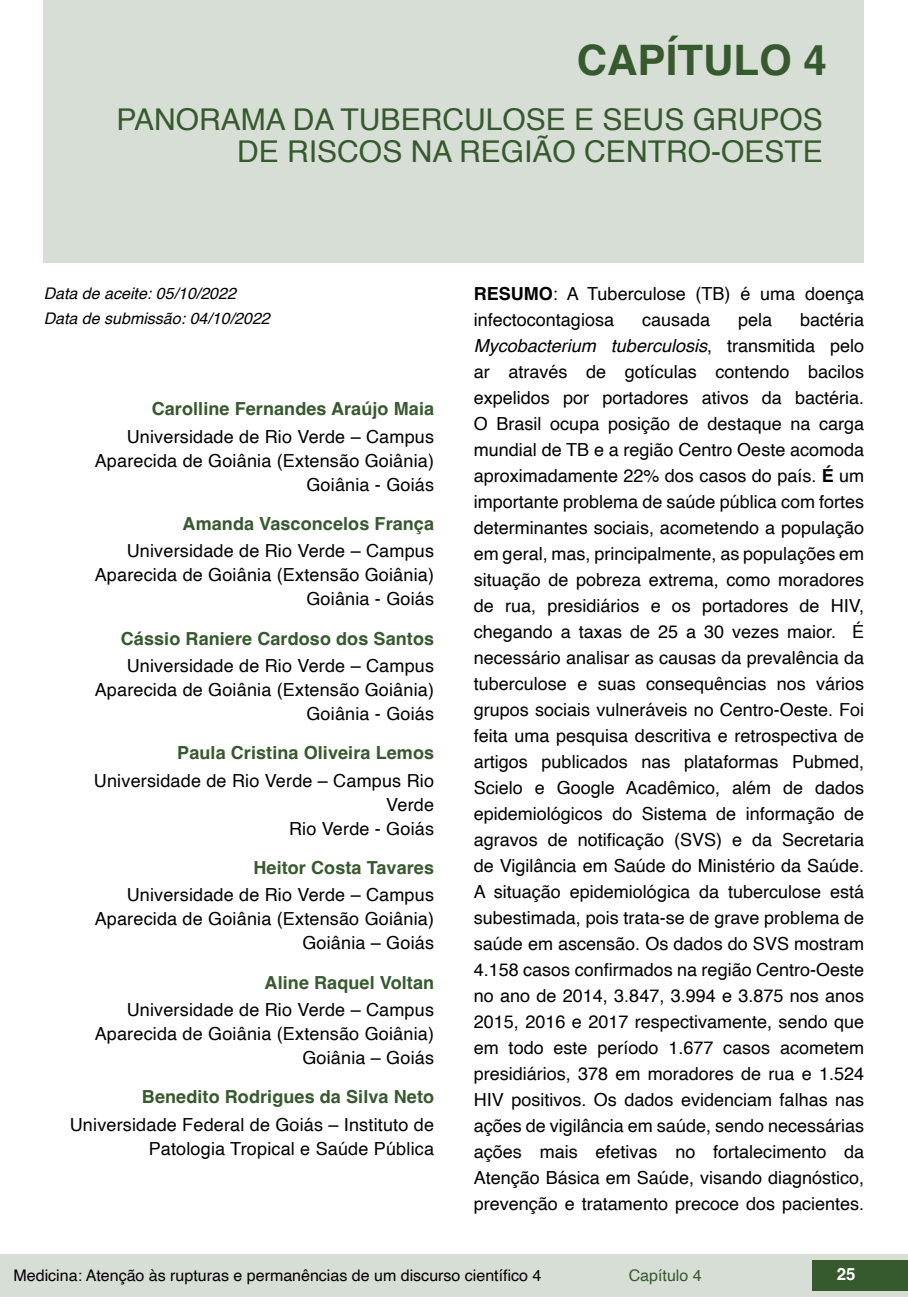
<style>
.page{position:relative;width:908px;height:1304px;background:#fff}
.page>*{position:absolute;margin:0;border:0;box-sizing:border-box;transform-origin:0 0}
.t1{font:700 42px "Helvetica";color:#36592e}
.t2{font:30px/32px "Helvetica";color:#36592e;text-align:right}
.t3{font:18px/26px "Helvetica";letter-spacing:.01em;color:#000;text-align:right}
.t4{font:700 18px "Helvetica";letter-spacing:.005em;color:#36592e}
.t5{font:700 16.8px "Helvetica";color:#fff}
.t6{font:16px "Helvetica";color:#000}
.t7{font:italic 16px "Helvetica";color:#000}
.t8{font:16px "Helvetica";color:#36592e}
.s1{font-weight:700}
.s2{font-style:italic}
</style>
<div class="page">
<div style="left:0;top:1254px;width:906px;height:43px;background:#d7ded5"></div>
<div style="left:812px;top:1261px;width:95px;height:30px;background:#36592e"></div>
<div style="left:44px;top:0;width:819px;height:263px;background:#d7ded5"></div>
<h1 class="t1" style="left:576px;top:35px;width:251px">CAPÍTULO 4</h1>
<h2 class="t2" style="left:116px;top:104px;width:707px">PANORAMA DA TUBERCULOSE E SEUS GRUPOS<br>DE RISCOS NA REGIÃO CENTRO-OESTE</h2>
<p class="t7" style="left:44px;top:280px;width:194px">Data de aceite: 05/10/2022</p>
<p class="t7" style="left:44px;top:306px;width:227px">Data de submissão: 04/10/2022</p>
<p class="t4" style="left:152px;top:398px;width:284px">Carolline Fernandes Araújo Maia</p>
<p class="t3" style="left:95px;top:425px;width:341px;line-height:24px">Universidade de Rio Verde – Campus<br>Aparecida de Goiânia (Extensão Goiânia)<br>Goiânia - Goiás</p>
<p class="t4" style="left:182px;top:513px;width:253px">Amanda Vasconcelos França</p>
<p class="t3" style="left:95px;top:540px;width:341px;line-height:24px">Universidade de Rio Verde – Campus<br>Aparecida de Goiânia (Extensão Goiânia)<br>Goiânia - Goiás</p>
<p class="t4" style="left:121px;top:627px;width:314px">Cássio Raniere Cardoso dos Santos</p>
<p class="t3" style="left:95px;top:654px;width:341px;line-height:24px">Universidade de Rio Verde – Campus<br>Aparecida de Goiânia (Extensão Goiânia)<br>Goiânia - Goiás</p>
<p class="t4" style="left:177px;top:742px;width:258px">Paula Cristina Oliveira Lemos</p>
<p class="t3" style="left:94px;top:769px;width:341px;line-height:24px">Universidade de Rio Verde – Campus Rio<br>Verde<br>Rio Verde - Goiás</p>
<p class="t4" style="left:253px;top:857px;width:182px">Heitor Costa Tavares</p>
<p class="t3" style="left:95px;top:884px;width:341px;line-height:24px">Universidade de Rio Verde – Campus<br>Aparecida de Goiânia (Extensão Goiânia)<br>Goiânia – Goiás</p>
<p class="t4" style="left:264px;top:971px;width:171px">Aline Raquel Voltan</p>
<p class="t3" style="left:95px;top:998px;width:341px;line-height:24px">Universidade de Rio Verde – Campus<br>Aparecida de Goiânia (Extensão Goiânia)<br>Goiânia – Goiás</p>
<p class="t4" style="left:142px;top:1086px;width:293px">Benedito Rodrigues da Silva Neto</p>
<p class="t3" style="left:70px;top:1113px;width:365px;line-height:24px">Universidade Federal de Goiás – Instituto de<br>Patologia Tropical e Saúde Pública</p>
<p class="t3" style="left:473px;top:281px;width:392px;text-align:left"><span class="s1">RESUMO</span>: A Tuberculose (TB) é uma doença infectocontagiosa</p>
<p class="t3" style="left:473px;top:307px;width:392px;text-align:justify;text-indent:326px">bactéria <span class="s2">Mycobacterium tuberculosis</span>, transmitida pelo ar através de gotículas contendo bacilos expelidos por portadores ativos da bactéria.<br>O Brasil ocupa posição de destaque na carga mundial de TB e a região Centro Oeste acomoda aproximadamente 22% dos casos do país. <span class="s1">É</span> um importante problema de saúde pública com fortes determinantes sociais, acometendo a população em geral, mas, principalmente, as populações em situação de pobreza extrema, como moradores de rua, presidiários e os portadores de HIV, chegando a taxas de 25 a 30 vezes maior. É necessário analisar as causas da prevalência da tuberculose e suas consequências nos vários grupos sociais vulneráveis no Centro-Oeste. Foi feita uma pesquisa descritiva e retrospectiva de artigos publicados nas plataformas Pubmed, Scielo e Google Acadêmico, além de dados epidemiológicos do Sistema de informação de agravos de notificação (SVS) e da Secretaria de Vigilância em Saúde do Ministério da Saúde.<br>A situação epidemiológica da tuberculose está subestimada, pois trata-se de grave problema de saúde em ascensão. Os dados do SVS mostram 4.158 casos confirmados na região Centro-Oeste no ano de 2014, 3.847, 3.994 e 3.875 nos anos 2015, 2016 e 2017 respectivamente, sendo que em todo este período 1.677 casos acometem presidiários, 378 em moradores de rua e 1.524<br>HIV positivos. Os dados evidenciam falhas nas ações de vigilância em saúde, sendo necessárias ações mais efetivas no fortalecimento da Atenção Básica em Saúde, visando diagnóstico, prevenção e tratamento precoce dos pacientes.</p>
<p class="t3" style="left:641px;top:307px;width:70px">causada</p>
<p class="t3" style="left:737px;top:307px;width:36px">pela</p>
<p class="t6" style="left:14px;top:1263px;width:529px">Medicina: Atenção às rupturas e permanências de um discurso científico 4</p>
<p class="t8" style="left:628px;top:1263px;width:74px">Capítulo 4</p>
<p class="t5" style="left:836px;top:1264px;width:20px">25</p>
</div>
